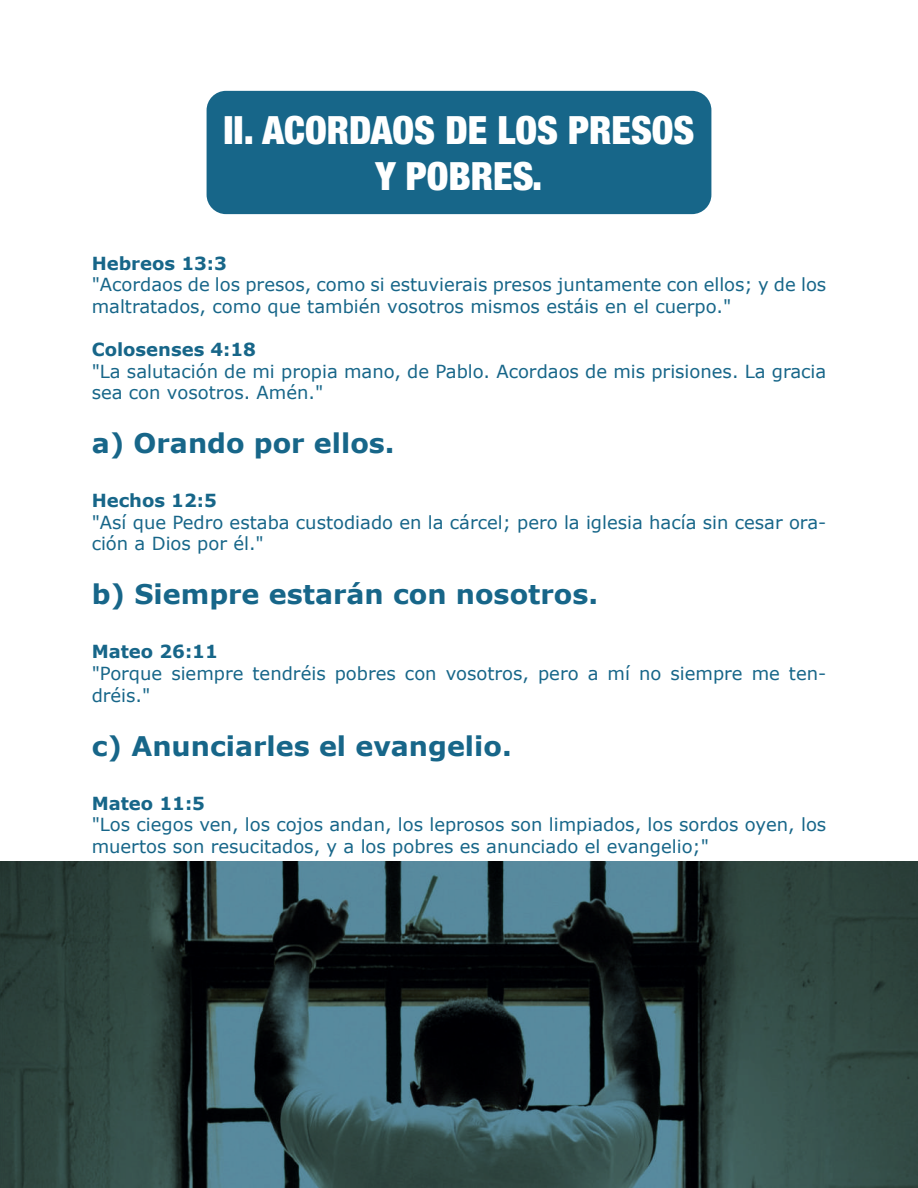
<style>
.page{position:relative;width:918px;height:1188px;background:#fff}
.page>*{position:absolute;margin:0;border:0;box-sizing:border-box;transform-origin:0 0}
.t1{font:900 condensed 39px/46.8px "Helvetica Neue";color:#fff;text-align:center}
.t2{font:700 27px "Verdana";color:#176689}
.t3{font:18px/21.6px "Verdana";color:#176689}
.t4{font:700 18px "Verdana";color:#176689}
</style>
<div class="page">
<div style="left:207px;top:91px;width:504px;height:123px;background:#176689;border-radius:19px"></div>
<svg style="left:0;top:862px;width:918px;height:326px;background:#2e4647"></svg>
<h1 class="t1" style="left:223px;top:106px;width:473px">II. ACORDAOS DE LOS PRESOS<br>Y POBRES.</h1>
<p class="t4" style="left:92px;top:250px;width:137px">Hebreos 13:3</p>
<p class="t3" style="left:92px;top:274px;width:736px">"Acordaos de los presos, como si estuvierais presos juntamente con ellos; y de los maltratados, como que también vosotros mismos estáis en el cuerpo."</p>
<p class="t4" style="left:92px;top:337px;width:166px">Colosenses 4:18</p>
<p class="t3" style="left:92px;top:360px;width:736px">"La salutación de mi propia mano, de Pablo. Acordaos de mis prisiones. La gracia sea con vosotros. Amén."</p>
<h2 class="t2" style="left:92px;top:424px;width:304px">a) Orando por ellos.</h2>
<p class="t4" style="left:92px;top:488px;width:127px">Hechos 12:5</p>
<p class="t3" style="left:92px;top:511px;width:736px">"Así que Pedro estaba custodiado en la cárcel; pero la iglesia hacía sin cesar ora&shy;ción a Dios por él."</p>
<h2 class="t2" style="left:92px;top:575px;width:508px">b) Siempre estarán con nosotros.</h2>
<p class="t4" style="left:92px;top:639px;width:128px">Mateo 26:11</p>
<p class="t3" style="left:92px;top:662px;width:736px">"Porque siempre tendréis pobres con vosotros, pero a mí no siempre me ten&shy;dréis."</p>
<h2 class="t2" style="left:92px;top:727px;width:422px">c) Anunciarles el evangelio.</h2>
<p class="t4" style="left:92px;top:790px;width:115px">Mateo 11:5</p>
<p class="t3" style="left:92px;top:814px;width:736px">"Los ciegos ven, los cojos andan, los leprosos son limpiados, los sordos oyen, los muertos son resucitados, y a los pobres es anunciado el evangelio;"</p>
</div>
